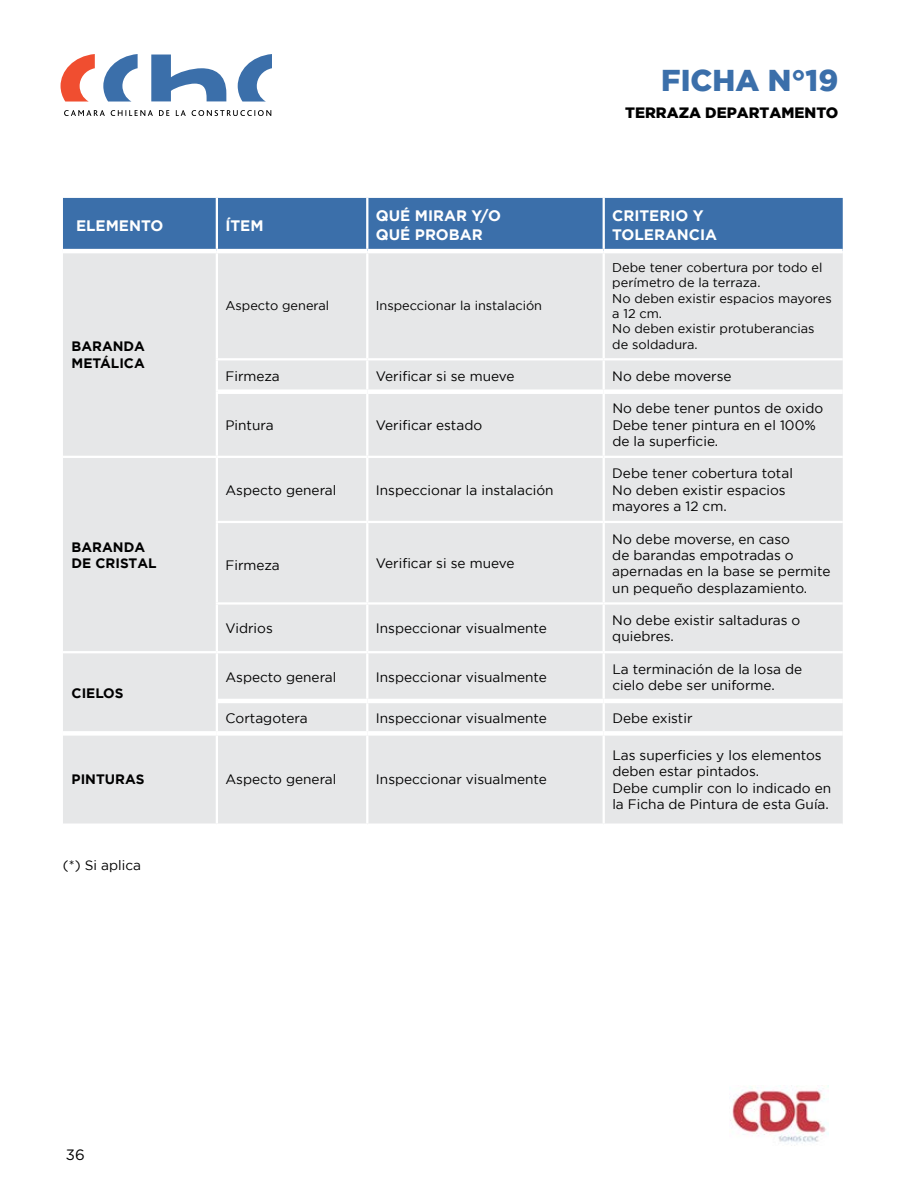
<style>
.page{position:relative;width:915px;height:1191px;background:#fff}
.page>*{position:absolute;margin:0;border:0;box-sizing:border-box;transform-origin:0 0}
.t1{font:900 30.15px "Gotham";color:#3b6faa}
.t2{font:700 15.15px/18.1px "Gotham";color:#fff}
.t3{font:900 15px "Gotham";color:#000}
.t4{font:15px "Gotham Rounded";color:#000}
.t5{font:13.65px/16.4px "Gotham";color:#000}
.t6{font:700 13.65px/16.4px "Gotham";color:#000}
.t7{font:12.75px/15.3px "Gotham";color:#000}
</style>
<div class="page">
<div style="left:63px;top:198px;width:779px;height:51px;background:#3b6faa"></div>
<div style="left:63px;top:253px;width:779px;height:570px;background:#e6e7e8"></div>
<hr style="left:216px;top:198px;width:2px;height:51px;background:#fff">
<hr style="left:366px;top:198px;width:2px;height:51px;background:#fff">
<hr style="left:602px;top:198px;width:2px;height:51px;background:#fff">
<hr style="left:216px;top:360px;width:2px;height:32px;background:#fff">
<hr style="left:366px;top:360px;width:2px;height:29px;background:#fff">
<hr style="left:602px;top:360px;width:2px;height:29px;background:#fff">
<hr style="left:63px;top:456px;width:154px;height:2px;background:#fff">
<hr style="left:63px;top:651px;width:154px;height:2px;background:#fff">
<hr style="left:216px;top:253px;width:2px;height:105px;background:#fff">
<hr style="left:366px;top:253px;width:2px;height:105px;background:#fff">
<hr style="left:602px;top:253px;width:2px;height:105px;background:#fff">
<hr style="left:216px;top:392px;width:2px;height:64px;background:#fff">
<hr style="left:366px;top:394px;width:2px;height:62px;background:#fff">
<hr style="left:602px;top:394px;width:2px;height:62px;background:#fff">
<hr style="left:217px;top:456px;width:150px;height:2px;background:#fff">
<hr style="left:216px;top:458px;width:2px;height:63px;background:#fff">
<hr style="left:367px;top:456px;width:236px;height:2px;background:#fff">
<hr style="left:366px;top:458px;width:2px;height:63px;background:#fff">
<hr style="left:603px;top:456px;width:239px;height:2px;background:#fff">
<hr style="left:602px;top:458px;width:2px;height:63px;background:#fff">
<hr style="left:216px;top:521px;width:151px;height:2px;background:#fff">
<hr style="left:216px;top:523px;width:2px;height:79px;background:#fff">
<hr style="left:367px;top:521px;width:236px;height:2px;background:#fff">
<hr style="left:366px;top:523px;width:2px;height:79px;background:#fff">
<hr style="left:603px;top:521px;width:239px;height:2px;background:#fff">
<hr style="left:602px;top:523px;width:2px;height:79px;background:#fff">
<hr style="left:216px;top:602px;width:151px;height:2px;background:#fff">
<hr style="left:216px;top:604px;width:2px;height:47px;background:#fff">
<hr style="left:367px;top:602px;width:236px;height:2px;background:#fff">
<hr style="left:366px;top:604px;width:2px;height:47px;background:#fff">
<hr style="left:603px;top:602px;width:239px;height:2px;background:#fff">
<hr style="left:602px;top:604px;width:2px;height:47px;background:#fff">
<hr style="left:217px;top:651px;width:150px;height:2px;background:#fff">
<hr style="left:216px;top:653px;width:2px;height:48px;background:#fff">
<hr style="left:367px;top:651px;width:236px;height:2px;background:#fff">
<hr style="left:366px;top:653px;width:2px;height:45px;background:#fff">
<hr style="left:603px;top:651px;width:239px;height:2px;background:#fff">
<hr style="left:602px;top:653px;width:2px;height:45px;background:#fff">
<hr style="left:216px;top:701px;width:2px;height:30px;background:#fff">
<hr style="left:366px;top:703px;width:2px;height:28px;background:#fff">
<hr style="left:602px;top:703px;width:2px;height:28px;background:#fff">
<hr style="left:216px;top:735px;width:2px;height:88px;background:#fff">
<hr style="left:366px;top:735px;width:2px;height:88px;background:#fff">
<hr style="left:602px;top:735px;width:2px;height:88px;background:#fff">
<div style="left:218px;top:389px;width:149px;height:5px;background:#fff"></div>
<div style="left:367px;top:389px;width:236px;height:5px;background:#fff"></div>
<div style="left:603px;top:389px;width:239px;height:5px;background:#fff"></div>
<hr style="left:216px;top:358px;width:151px;height:2px;background:#fff">
<hr style="left:367px;top:358px;width:236px;height:2px;background:#fff">
<hr style="left:603px;top:358px;width:239px;height:2px;background:#fff">
<div style="left:218px;top:698px;width:149px;height:5px;background:#fff"></div>
<div style="left:367px;top:698px;width:236px;height:5px;background:#fff"></div>
<div style="left:603px;top:698px;width:239px;height:5px;background:#fff"></div>
<hr style="left:217px;top:731px;width:150px;height:4px;background:#fff">
<hr style="left:367px;top:731px;width:236px;height:4px;background:#fff">
<hr style="left:603px;top:731px;width:239px;height:4px;background:#fff">
<hr style="left:63px;top:731px;width:154px;height:4px;background:#fff">
<svg style="left:151px;top:54px;width:75px;height:47px"></svg>
<svg style="left:237px;top:54px;width:35px;height:47px"></svg>
<svg style="left:103px;top:54px;width:34px;height:47px"></svg>
<svg style="left:60px;top:54px;width:35px;height:47px"></svg>
<svg style="left:64px;top:110px;width:207px;height:6px"></svg>
<img style="left:730px;top:1085px;width:97px;height:61px">
<h1 class="t1" style="left:661px;top:59px;width:178px">FICHA N°19</h1>
<p class="t3" style="left:625px;top:102px;width:214px">TERRAZA DEPARTAMENTO</p>
<p class="t2" style="left:76px;top:216px;width:89px">ELEMENTO</p>
<p class="t2" style="left:225px;top:216px;width:40px">ÍTEM</p>
<p class="t2" style="left:375px;top:207px;width:127px">QUÉ MIRAR Y/O<br>QUÉ PROBAR</p>
<p class="t2" style="left:612px;top:207px;width:106px">CRITERIO Y<br>TOLERANCIA</p>
<p class="t6" style="left:72px;top:338px;width:75px">BARANDA<br>METÁLICA</p>
<p class="t6" style="left:72px;top:539px;width:86px">BARANDA<br>DE CRISTAL</p>
<p class="t6" style="left:72px;top:685px;width:53px">CIELOS</p>
<p class="t7" style="left:225px;top:298px;width:105px">Aspecto general</p>
<p class="t7" style="left:376px;top:298px;width:168px">Inspeccionar la instalación</p>
<p class="t7" style="left:612px;top:260px;width:221px">Debe tener cobertura por todo el perímetro de la terraza.<br>No deben existir espacios mayores a 12 cm.<br>No deben existir protuberancias de soldadura.</p>
<p class="t5" style="left:225px;top:368px;width:56px">Firmeza</p>
<p class="t5" style="left:376px;top:368px;width:140px">Verificar si se mueve</p>
<p class="t5" style="left:612px;top:368px;width:121px">No debe moverse</p>
<p class="t5" style="left:225px;top:416px;width:50px">Pintura</p>
<p class="t5" style="left:376px;top:416px;width:108px">Verificar estado</p>
<p class="t5" style="left:612px;top:400px;width:212px">No debe tener puntos de oxido<br>Debe tener pintura en el 100% de la superficie.</p>
<p class="t5" style="left:225px;top:481px;width:112px">Aspecto general</p>
<p class="t5" style="left:376px;top:481px;width:179px">Inspeccionar la instalación</p>
<p class="t5" style="left:225px;top:556px;width:56px">Firmeza</p>
<p class="t5" style="left:376px;top:555px;width:140px">Verificar si se mueve</p>
<p class="t5" style="left:612px;top:465px;width:182px">Debe tener cobertura total<br>No deben existir espacios mayores a 12 cm.</p>
<p class="t5" style="left:612px;top:530px;width:220px">No debe moverse, en caso<br>de barandas empotradas o apernadas en la base se permite un pequeño desplazamiento.</p>
<p class="t5" style="left:225px;top:620px;width:49px">Vidrios</p>
<p class="t5" style="left:376px;top:620px;width:172px">Inspeccionar visualmente</p>
<p class="t5" style="left:612px;top:612px;width:189px">No debe existir saltaduras o quiebres.</p>
<p class="t5" style="left:225px;top:669px;width:112px">Aspecto general</p>
<p class="t5" style="left:376px;top:669px;width:172px">Inspeccionar visualmente</p>
<p class="t5" style="left:612px;top:660px;width:191px">La terminación de la losa de cielo debe ser uniforme.</p>
<p class="t5" style="left:225px;top:709px;width:84px">Cortagotera</p>
<p class="t5" style="left:376px;top:709px;width:172px">Inspeccionar visualmente</p>
<p class="t5" style="left:612px;top:709px;width:82px">Debe existir</p>
<p class="t6" style="left:72px;top:771px;width:74px">PINTURAS</p>
<p class="t5" style="left:225px;top:771px;width:112px">Aspecto general</p>
<p class="t5" style="left:376px;top:771px;width:172px">Inspeccionar visualmente</p>
<p class="t5" style="left:63px;top:857px;width:79px">(*) Si aplica</p>
<p class="t5" style="left:612px;top:746px;width:220px">Las superficies y los elementos deben estar pintados.<br>Debe cumplir con lo indicado en la Ficha de Pintura de esta Guía.</p>
<p class="t4" style="left:66px;top:1144px;width:20px">36</p>
</div>
